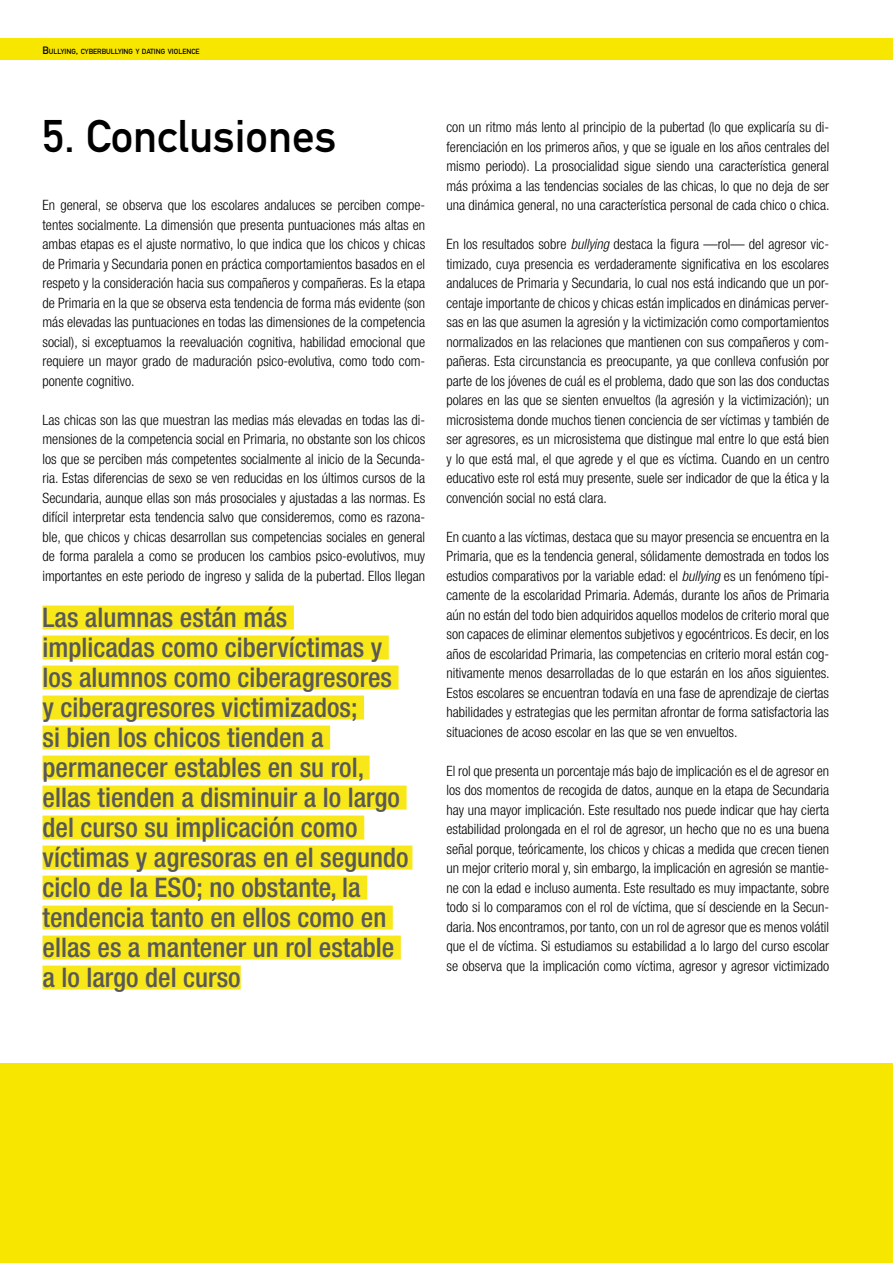
<style>
.page{position:relative;width:893px;height:1263px;background:#fff}
.page>*{position:absolute;margin:0;border:0;box-sizing:border-box;transform-origin:0 0}
.Texto_titulo_0{font:45px "DIN Mittelschrift Std";color:#000}
.Texto_destacado{font:500 condensed 27px/30px "Helvetica Neue LT Std";color:#58585a}
.Texto_normal{font:300 condensed 14.25px/19.5px "Helvetica Neue LT Std";color:#000;text-align:justify}
.t1{font:7.35px "DIN Mittelschrift Std";color:#000}
.s1{font-size:10.5px}
.s2{font-style:italic}
</style>
<div class="page">
<div style="left:0;top:1063px;width:893px;height:200px;background:#f7e600"></div>
<div style="left:0;top:38px;width:893px;height:22px;background:#f7e600"></div>
<div style="left:43px;top:605px;width:251px;height:24px;background:#f8e81a"></div>
<div style="left:43px;top:635px;width:346px;height:24px;background:#f8e81a"></div>
<div style="left:43px;top:665px;width:356px;height:24px;background:#f8e81a"></div>
<div style="left:43px;top:695px;width:321px;height:24px;background:#f8e81a"></div>
<div style="left:43px;top:725px;width:287px;height:24px;background:#f8e81a"></div>
<div style="left:43px;top:755px;width:327px;height:24px;background:#f8e81a"></div>
<div style="left:43px;top:785px;width:364px;height:24px;background:#f8e81a"></div>
<div style="left:43px;top:815px;width:321px;height:24px;background:#f8e81a"></div>
<div style="left:43px;top:845px;width:369px;height:24px;background:#f8e81a"></div>
<div style="left:43px;top:875px;width:324px;height:24px;background:#f8e81a"></div>
<div style="left:43px;top:905px;width:350px;height:24px;background:#f8e81a"></div>
<div style="left:43px;top:935px;width:358px;height:24px;background:#f8e81a"></div>
<div style="left:43px;top:965px;width:198px;height:24px;background:#f8e81a"></div>
<p class="t1" style="left:43px;top:47px;width:159px"><span class="s1">B</span>ULLYING<span class="s1">,</span> CYBERBULLYING Y DATING VIOLENCE</p>
<p class="Texto_titulo_0" style="left:43px;top:109px;width:295px">5. Conclusiones</p>
<p class="Texto_normal" style="left:43px;top:195px;width:384px">En general, se observa que los escolares andaluces se perciben compe&shy;tentes socialmente. La dimensión que presenta puntuaciones más altas en ambas etapas es el ajuste normativo, lo que indica que los chicos y chicas de Primaria y Secundaria ponen en práctica comportamientos basados en el respeto y la consideración hacia sus compañeros y compañeras. Es la etapa de Primaria en la que se observa esta tendencia de forma más evidente (son más elevadas las puntuaciones en todas las dimensiones de la competencia social), si exceptuamos la reevaluación cognitiva, habilidad emocional que requiere un mayor grado de maduración psico-evolutiva, como todo com&shy;ponente cognitivo.</p>
<p class="Texto_normal" style="left:43px;top:410px;width:384px">Las chicas son las que muestran las medias más elevadas en todas las di&shy;mensiones de la competencia social en Primaria, no obstante son los chicos los que se perciben más competentes socialmente al inicio de la Secunda&shy;ria. Estas diferencias de sexo se ven reducidas en los últimos cursos de la Secundaria, aunque ellas son más prosociales y ajustadas a las normas. Es difícil interpretar esta tendencia salvo que consideremos, como es razona&shy;ble, que chicos y chicas desarrollan sus competencias sociales en general de forma paralela a como se producen los cambios psico-evolutivos, muy importantes en este periodo de ingreso y salida de la pubertad. Ellos llegan</p>
<p class="Texto_destacado" style="left:43px;top:602px;width:368px">Las alumnas están más<br>implicadas como cibervíctimas y los alumnos como ciberagresores y ciberagresores victimizados;<br>si bien los chicos tienden a permanecer estables en su rol, ellas tienden a disminuir a lo largo del curso su implicación como víctimas y agresoras en el segundo ciclo de la ESO; no obstante, la tendencia tanto en ellos como en ellas es a mantener un rol estable a lo largo del curso</p>
<p class="Texto_normal" style="left:446px;top:117px;width:385px">con un ritmo más lento al principio de la pubertad (lo que explicaría su di&shy;ferenciación en los primeros años, y que se iguale en los años centrales del mismo periodo). La prosocialidad sigue siendo una característica general más próxima a las tendencias sociales de las chicas, lo que no deja de ser una dinámica general, no una característica personal de cada chico o chica.</p>
<p class="Texto_normal" style="left:446px;top:234px;width:384px">En los resultados sobre <span class="s2">bullying</span> destaca la figura —rol— del agresor vic&shy;timizado, cuya presencia es verdaderamente significativa en los escolares andaluces de Primaria y Secundaria, lo cual nos está indicando que un por&shy;centaje importante de chicos y chicas están implicados en dinámicas perver&shy;sas en las que asumen la agresión y la victimización como comportamientos normalizados en las relaciones que mantienen con sus compañeros y com&shy;pañeras. Esta circunstancia es preocupante, ya que conlleva confusión por parte de los jóvenes de cuál es el problema, dado que son las dos conductas polares en las que se sienten envueltos (la agresión y la victimización); un microsistema donde muchos tienen conciencia de ser víctimas y también de ser agresores, es un microsistema que distingue mal entre lo que está bien y lo que está mal, el que agrede y el que es víctima. Cuando en un centro educativo este rol está muy presente, suele ser indicador de que la ética y la convención social no está clara.</p>
<p class="Texto_normal" style="left:446px;top:527px;width:385px">En cuanto a las víctimas, destaca que su mayor presencia se encuentra en la Primaria, que es la tendencia general, sólidamente demostrada en todos los estudios comparativos por la variable edad: el <span class="s2">bullying</span> es un fenómeno típi&shy;camente de la escolaridad Primaria. Además, durante los años de Primaria aún no están del todo bien adquiridos aquellos modelos de criterio moral que son capaces de eliminar elementos subjetivos y egocéntricos. Es decir, en los años de escolaridad Primaria, las competencias en criterio moral están cog&shy;nitivamente menos desarrolladas de lo que estarán en los años siguientes.<br>Estos escolares se encuentran todavía en una fase de aprendizaje de ciertas habilidades y estrategias que les permitan afrontar de forma satisfactoria las situaciones de acoso escolar en las que se ven envueltos.</p>
<p class="Texto_normal" style="left:446px;top:761px;width:384px">El rol que presenta un porcentaje más bajo de implicación es el de agresor en los dos momentos de recogida de datos, aunque en la etapa de Secundaria hay una mayor implicación. Este resultado nos puede indicar que hay cierta estabilidad prolongada en el rol de agresor, un hecho que no es una buena señal porque, teóricamente, los chicos y chicas a medida que crecen tienen un mejor criterio moral y, sin embargo, la implicación en agresión se mantie&shy;ne con la edad e incluso aumenta. Este resultado es muy impactante, sobre todo si lo comparamos con el rol de víctima, que sí desciende en la Secun&shy;daria. Nos encontramos, por tanto, con un rol de agresor que es menos volátil que el de víctima. Si estudiamos su estabilidad a lo largo del curso escolar se observa que la implicación como víctima, agresor y agresor victimizado</p>
</div>
